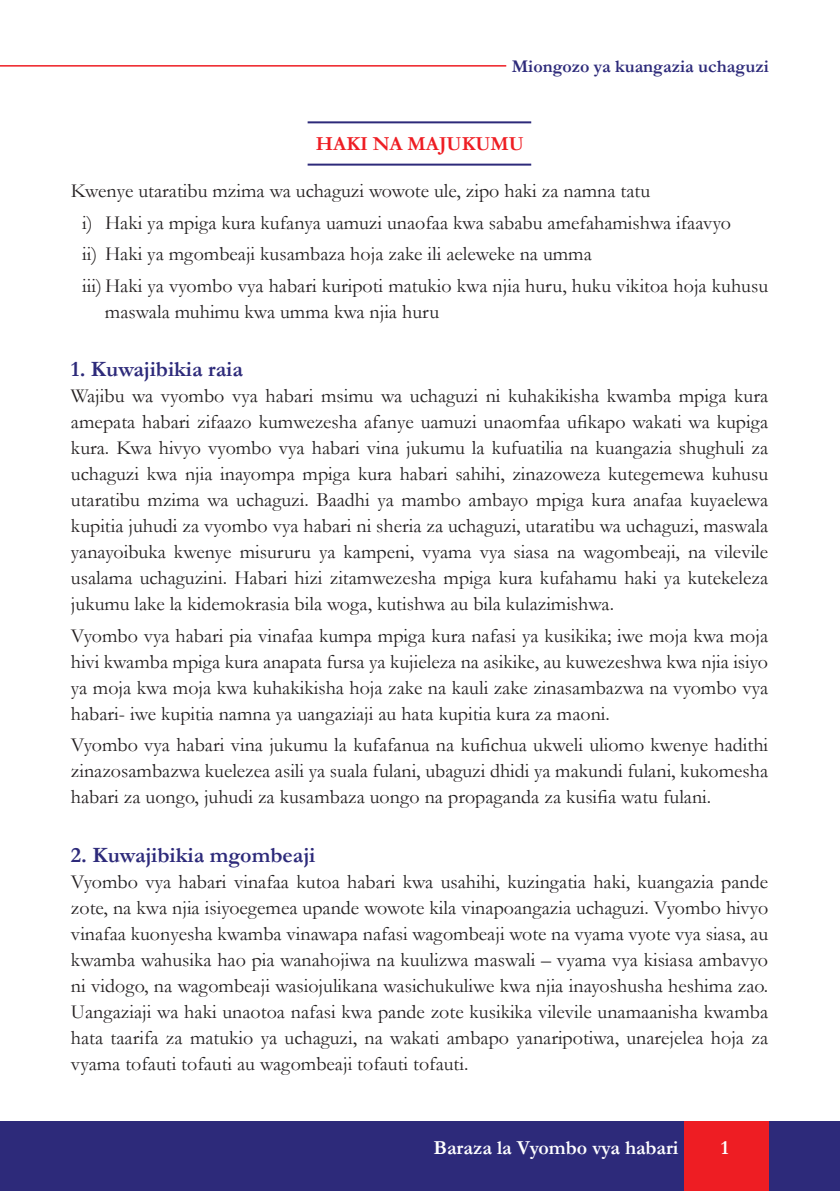
<style>
.page{position:relative;width:840px;height:1191px;background:#fff}
.page>*{position:absolute;margin:0;border:0;box-sizing:border-box;transform-origin:0 0}
.Normal_HEADS{font:700 22px "Garamond";color:#2d2a7a}
.Makin_Body_text{font:20px/26px "Garamond";color:#231f20;text-align:justify}
.t1{font:700 20px "Garamond";color:#fff}
.HEADING{font:700 20px "Garamond";color:#ee1d23}
.t2{font:700 18px "Garamond";color:#2d2a7a}
</style>
<div class="page">
<div style="left:0;top:1121px;width:839px;height:70px;background:#2d2a7a"></div>
<div style="left:684px;top:1121px;width:84px;height:70px;background:#ee1d23"></div>
<hr style="left:0;top:65px;width:506px;height:2px;background:#ee1d23">
<hr style="left:307px;top:121px;width:224px;height:2px;background:#2d2a7a">
<hr style="left:307px;top:164px;width:224px;height:2px;background:#2d2a7a">
<p class="t2" style="left:511px;top:54px;width:258px">Miongozo ya kuangazia uchaguzi</p>
<p class="HEADING" style="left:316px;top:130px;width:209px">HAKI NA MAJUKUMU</p>
<p class="Makin_Body_text" style="left:71px;top:177px;width:580px">Kwenye utaratibu mzima wa uchaguzi wowote ule, zipo haki za namna tatu</p>
<p class="Makin_Body_text" style="left:82px;top:209px;width:649px">i) Haki ya mpiga kura kufanya uamuzi unaofaa kwa sababu amefahamishwa ifaavyo</p>
<p class="Makin_Body_text" style="left:82px;top:240px;width:510px">ii) Haki ya mgombeaji kusambaza hoja zake ili aeleweke na umma</p>
<p class="Makin_Body_text" style="left:105px;top:272px;width:664px;text-indent:-23px">iii) Haki ya vyombo vya habari kuripoti matukio kwa njia huru, huku vikitoa hoja kuhusu maswala muhimu kwa umma kwa njia huru</p>
<p class="Normal_HEADS" style="left:71px;top:354px;width:173px">1. Kuwajibikia raia</p>
<p class="Makin_Body_text" style="left:71px;top:382px;width:698px">Wajibu wa vyombo vya habari msimu wa uchaguzi ni kuhakikisha kwamba mpiga kura amepata habari zifaazo kumwezesha afanye uamuzi unaomfaa ufikapo wakati wa kupiga kura. Kwa hivyo vyombo vya habari vina jukumu la kufuatilia na kuangazia shughuli za uchaguzi kwa njia inayompa mpiga kura habari sahihi, zinazoweza kutegemewa kuhusu utaratibu mzima wa uchaguzi. Baadhi ya mambo ambayo mpiga kura anafaa kuyaelewa kupitia juhudi za vyombo vya habari ni sheria za uchaguzi, utaratibu wa uchaguzi, maswala yanayoibuka kwenye misururu ya kampeni, vyama vya siasa na wagombeaji, na vilevile usalama uchaguzini. Habari hizi zitamwezesha mpiga kura kufahamu haki ya kutekeleza jukumu lake la kidemokrasia bila woga, kutishwa au bila kulazimishwa.</p>
<p class="Makin_Body_text" style="left:71px;top:622px;width:698px">Vyombo vya habari pia vinafaa kumpa mpiga kura nafasi ya kusikika; iwe moja kwa moja hivi kwamba mpiga kura anapata fursa ya kujieleza na asikike, au kuwezeshwa kwa njia isiyo ya moja kwa moja kwa kuhakikisha hoja zake na kauli zake zinasambazwa na vyombo vya habari- iwe kupitia namna ya uangaziaji au hata kupitia kura za maoni.</p>
<p class="Makin_Body_text" style="left:71px;top:731px;width:698px">Vyombo vya habari vina jukumu la kufafanua na kufichua ukweli uliomo kwenye hadithi zinazosambazwa kuelezea asili ya suala fulani, ubaguzi dhidi ya makundi fulani, kukomesha habari za uongo, juhudi za kusambaza uongo na propaganda za kusifia watu fulani.</p>
<p class="Normal_HEADS" style="left:71px;top:840px;width:246px">2. Kuwajibikia mgombeaji</p>
<p class="Makin_Body_text" style="left:71px;top:868px;width:698px">Vyombo vya habari vinafaa kutoa habari kwa usahihi, kuzingatia haki, kuangazia pande zote, na kwa njia isiyoegemea upande wowote kila vinapoangazia uchaguzi. Vyombo hivyo vinafaa kuonyesha kwamba vinawapa nafasi wagombeaji wote na vyama vyote vya siasa, au kwamba wahusika hao pia wanahojiwa na kuulizwa maswali – vyama vya kisiasa ambavyo ni vidogo, na wagombeaji wasiojulikana wasichukuliwe kwa njia inayoshusha heshima zao.<br>Uangaziaji wa haki unaotoa nafasi kwa pande zote kusikika vilevile unamaanisha kwamba hata taarifa za matukio ya uchaguzi, na wakati ambapo yanaripotiwa, unarejelea hoja za vyama tofauti tofauti au wagombeaji tofauti tofauti.</p>
<p class="t1" style="left:433px;top:1134px;width:246px">Baraza la Vyombo vya habari</p>
<p class="t1" style="left:720px;top:1134px;width:9px">1</p>
</div>
